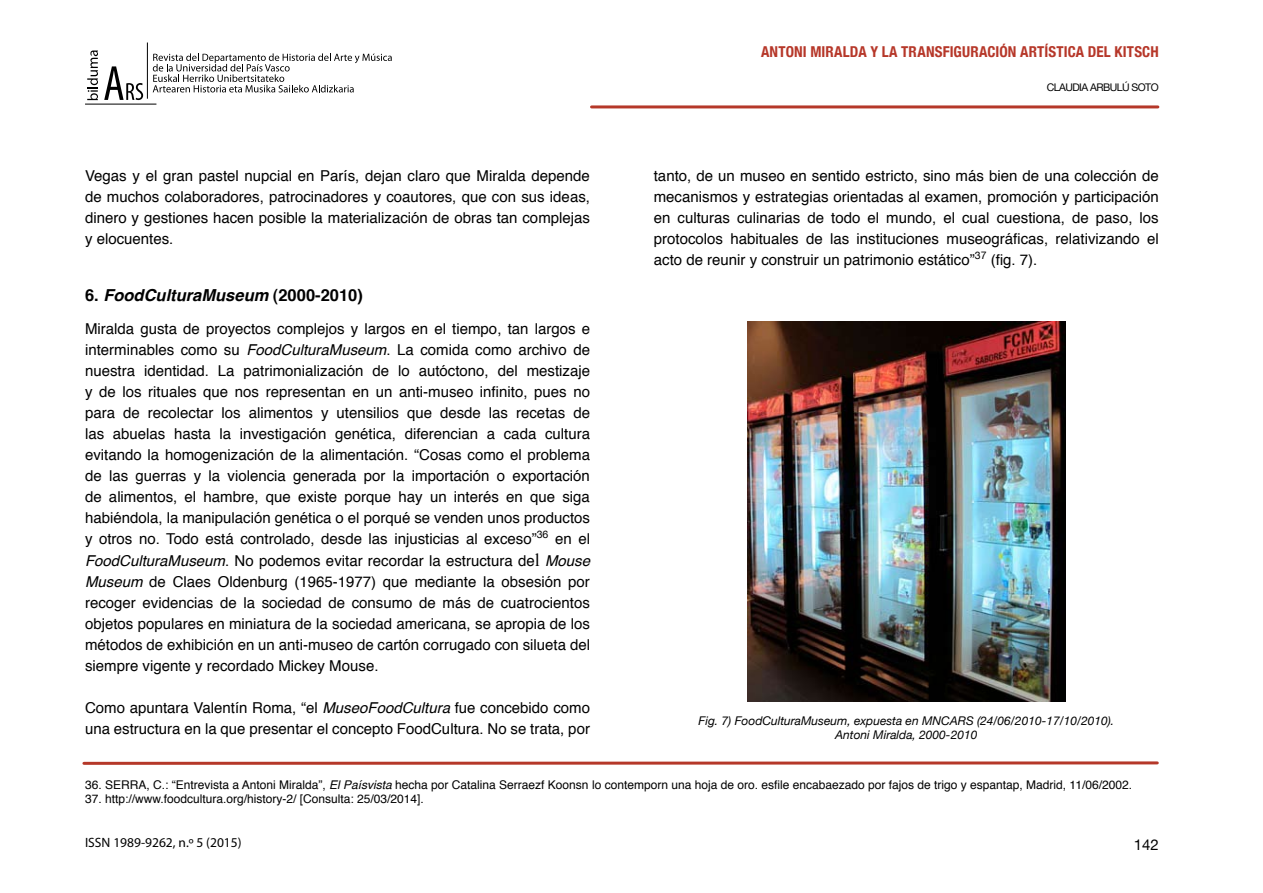
<style>
.page{position:relative;width:1263px;height:893px;background:#fff}
.page>*{position:absolute;margin:0;border:0;box-sizing:border-box;transform-origin:0 0}
.t1{font:italic 700 16.5px "Helvetica";color:#000}
.t2{font:15px/21px "Helvetica";color:#000;text-align:justify}
.t3{font:700 condensed 15px "Helvetica Neue";letter-spacing:.01em;color:#b63729}
.t4{font:15px "Helvetica Neue";color:#000}
.t5{font:13.5px "Myriad Pro";color:#000}
.t6{font:12px "Helvetica";color:#000}
.t7{font:italic 12px/14.4px "Helvetica Neue";color:#000;text-align:center}
.t8{font:10.5px "Helvetica Neue";letter-spacing:-.05em;color:#000}
.s1{font-style:normal}
.s2{font-style:italic}
.s3{font-family:"Times New Roman";font-size:18px}
</style>
<div class="page">
<svg style="left:104px;top:66px;width:39px;height:34px"></svg>
<svg style="left:87px;top:50px;width:11px;height:50px"></svg>
<hr style="left:85px;top:104px;width:71px;height:1px;background:#000">
<svg style="left:153px;top:53px;width:239px;height:39px"></svg>
<hr style="left:147px;top:43px;width:1px;height:56px;background:#000">
<hr style="left:591px;top:105px;width:567px;height:3px;background:#b53829">
<svg style="left:84px;top:761px;width:1073px;height:4px;background:#c7695e"></svg>
<img style="left:747px;top:322px;width:318px;height:380px">
<p class="t3" style="left:761px;top:43px;width:399px">ANTONI MIRALDA Y LA TRANSFIGURACIÓN ARTÍSTICA DEL KITSCH</p>
<p class="t2" style="left:85px;top:166px;width:506px">Vegas y el gran pastel nupcial en París, dejan claro que Miralda depende de muchos colaboradores, patrocinadores y coautores, que con sus ideas, dinero y gestiones hacen posible la materialización de obras tan complejas y elocuentes.</p>
<p class="t1" style="left:85px;top:282px;width:279px"><span class="s1">6.</span> FoodCulturaMuseum <span class="s1">(2000-2010)</span></p>
<p class="t2" style="left:85px;top:319px;width:506px">Miralda gusta de proyectos complejos y largos en el tiempo, tan largos e interminables como su <span class="s2">FoodCulturaMuseum</span>. La comida como archivo de nuestra identidad. La patrimonialización de lo autóctono, del mestizaje y de los rituales que nos representan en un anti-museo infinito, pues no para de recolectar los alimentos y utensilios que desde las recetas de las abuelas hasta la investigación genética, diferencian a cada cultura evitando la homogenización de la alimentación. “Cosas como el problema de las guerras y la violencia generada por la importación o exportación de alimentos, el hambre, que existe porque hay un interés en que siga habiéndola, la manipulación genética o el porqué se venden unos productos y otros no. Todo está controlado, desde las injusticias al exceso”<sup>36</sup> en el <span class="s2">FoodCulturaMuseum</span>. No podemos evitar recordar la estructura de<span class="s3">l</span> <span class="s2">Mouse Museum</span> de Claes Oldenburg (1965-1977) que mediante la obsesión por recoger evidencias de la sociedad de consumo de más de cuatrocientos objetos populares en miniatura de la sociedad americana, se apropia de los métodos de exhibición en un anti-museo de cartón corrugado con silueta del siempre vigente y recordado Mickey Mouse.</p>
<p class="t2" style="left:85px;top:698px;width:506px">Como apuntara Valentín Roma, “el <span class="s2">MuseoFoodCultura</span> fue concebido como una estructura en la que presentar el concepto FoodCultura. No se trata, por</p>
<p class="t8" style="left:1047px;top:81px;width:114px">CLAUDIA ARBULÚ SOTO</p>
<p class="t2" style="left:654px;top:166px;width:506px">tanto, de un museo en sentido estricto, sino más bien de una colección de mecanismos y estrategias orientadas al examen, promoción y participación en culturas culinarias de todo el mundo, el cual cuestiona, de paso, los protocolos habituales de las instituciones museográficas, relativizando el acto de reunir y construir un patrimonio estático”<sup>37</sup> (fig. 7).</p>
<p class="t7" style="left:698px;top:713px;width:417px">Fig. 7) FoodCulturaMuseum, expuesta en MNCARS (24/06/2010-17/10/2010).<br>Antoni Miralda, 2000-2010</p>
<p class="t6" style="left:85px;top:775px;width:1049px">36. SERRA, C.: “Entrevista a Antoni Miralda”, <span class="s2">El Paísvista</span> hecha por Catalina Serraezf Koonsn lo contemporn una hoja de oro. esfile encabaezado por fajos de trigo y espantap, Madrid, 11/06/2002.</p>
<p class="t6" style="left:85px;top:790px;width:340px">37. http://www.foodcultura.org/history-2/ [Consulta: 25/03/2014].</p>
<p class="t5" style="left:85px;top:835px;width:158px">ISSN 1989-9262, n.º 5 (2015)</p>
<p class="t4" style="left:1134px;top:836px;width:27px">142</p>
</div>
